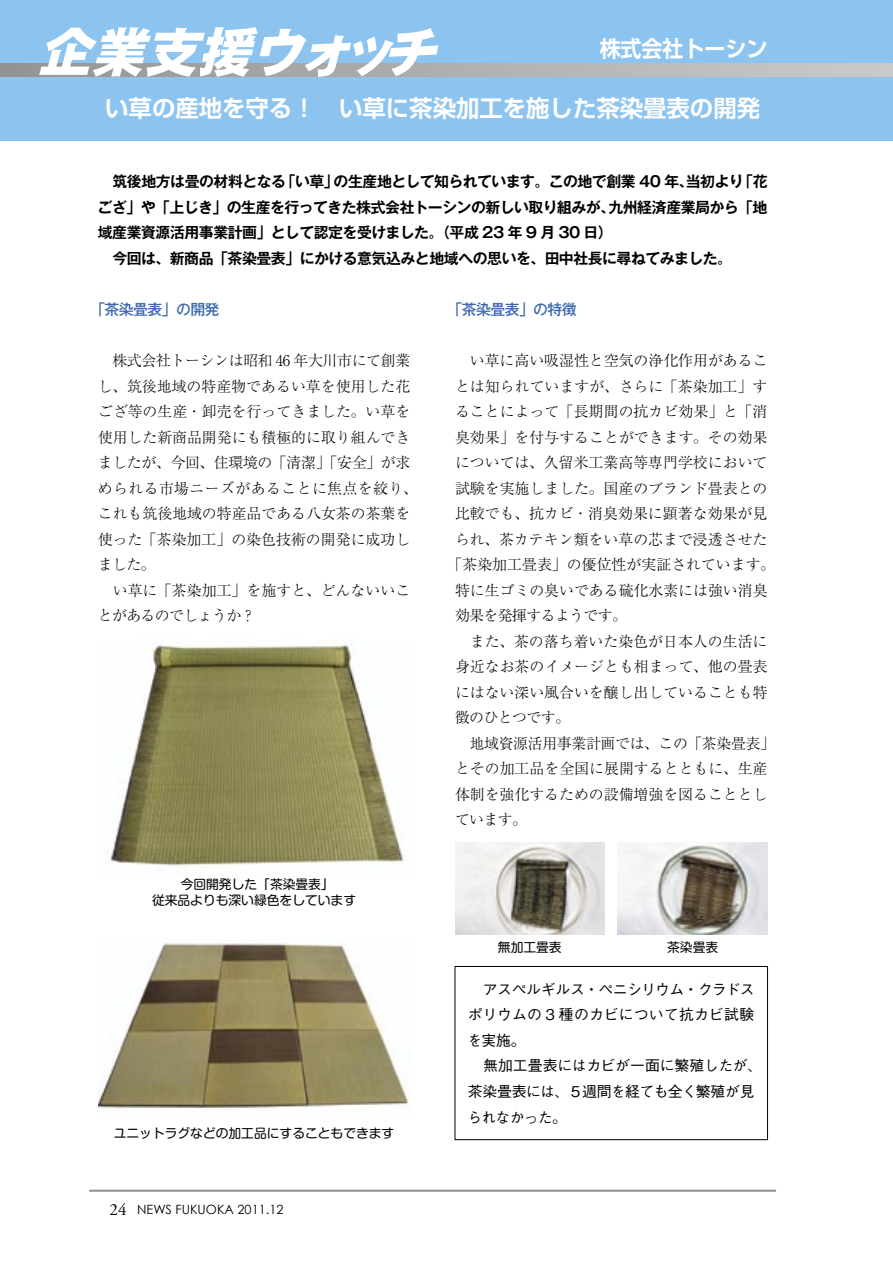
<style>
.page{position:relative;width:893px;height:1263px;background:#fff}
.page>*{position:absolute;margin:0;border:0;box-sizing:border-box;transform-origin:0 0}
.t1{font:italic 53.1px "DF Gothic Std W10";color:#fff}
.t2{font:700 23.4px "Shin Go Pr 5 De";color:#fff}
.t3{font:700 22.35px "Shin Go Pr 5 De";color:#fff;scale:.94 1}
.t4{font:300 14.85px/25.5px "Ryumin Pr 5";color:#000}
.t5{font:700 14.85px/25.5px "Gothic MB101 Pr 5 De";letter-spacing:-.03em;color:#000}
.t6{font:500 14.85px/25.5px "Gothic BBB Pro";letter-spacing:-.02em;color:#000}
.t7{font:300 14.85px "Ryumin Pr 5";letter-spacing:-.02em;color:#000}
.t8{font:300 14.85px "Ryumin Pr 5";letter-spacing:-.04em;color:#000}
.t9{font:500 14.85px "Gothic MB101 Pr 5";letter-spacing:-.04em;color:#3c68ae}
.t10{font:12.75px/15.9px "Shin M Go Pro";color:#000;text-align:center}
.t11{font:12.75px "Century Gothic";color:#000}
.s1{font-family:"Adobe Garamond Pro";font-size:16.95px}
</style>
<div class="page">
<hr style="left:89px;top:1189px;width:687px;height:3px;background:#939393">
<div style="left:0;top:0;width:893px;height:140px;background:#8dc4ef"></div>
<svg style="left:0;top:64px;width:893px;height:13px;background:#aeaeae"></svg>
<img style="left:110px;top:639px;width:294px;height:227px">
<img style="left:98px;top:941px;width:311px;height:168px">
<img style="left:455px;top:842px;width:150px;height:92px">
<img style="left:618px;top:842px;width:149px;height:92px">
<div style="left:455px;top:966px;width:313px;height:174px;border:1px solid #000"></div>
<h1 class="t1" style="left:37px;top:23px;width:414px">企業支援ウォッチ</h1>
<h2 class="t2" style="left:105px;top:89px;width:656px">い草の産地を守る！　い草に茶染加工を施した茶染畳表の開発</h2>
<h3 class="t3" style="left:579px;top:31px;width:202px">　株式会社トーシン</h3>
<p class="t5" style="left:98px;top:168px;width:671px">　筑後地方は畳の材料となる「い草」の生産地として知られています。この地で創業 40 年、当初より「花ござ」や「上じき」の生産を行ってきた株式会社トーシンの新しい取り組みが、九州経済産業局から「地域産業資源活用事業計画」として認定を受けました。（平成 23 年 9 月 30 日）<br>　今回は、新商品「茶染畳表」にかける意気込みと地域への思いを、田中社長に尋ねてみました。</p>
<p class="t9" style="left:90px;top:297px;width:131px">「茶染畳表」の開発</p>
<p class="t4" style="left:98px;top:347px;width:321px">　株式会社トーシンは昭和 46 年大川市にて創業し、筑後地域の特産物であるい草を使用した花ござ等の生産・卸売を行ってきました。い草を使用した新商品開発にも積極的に取り組んできましたが、今回、住環境の「清潔」「安全」が求められる市場ニーズがあることに焦点を絞り、これも筑後地域の特産品である八女茶の茶葉を使った「茶染加工」の染色技術の開発に成功しました。<br>　い草に「茶染加工」を施すと、どんないいことがあるのでしょうか？</p>
<p class="t9" style="left:448px;top:297px;width:131px">「茶染畳表」の特徴</p>
<p class="t4" style="left:455px;top:347px;width:314px">　い草に高い吸湿性と空気の浄化作用があるこ</p>
<p class="t4" style="left:455px;top:372px;width:314px">とは知られていますが、さらに「茶染加工」す</p>
<p class="t4" style="left:455px;top:398px;width:314px">ることによって「長期間の抗カビ効果」と「消</p>
<p class="t4" style="left:455px;top:423px;width:314px">臭効果」を付与することができます。その効果</p>
<p class="t4" style="left:455px;top:449px;width:314px">については、久留米工業高等専門学校において</p>
<p class="t4" style="left:455px;top:474px;width:314px">試験を実施しました。国産のブランド畳表との</p>
<p class="t4" style="left:455px;top:500px;width:314px">比較でも、抗カビ・消臭効果に顕著な効果が見</p>
<p class="t4" style="left:455px;top:525px;width:314px">られ、茶カテキン類をい草の芯まで浸透させた</p>
<p class="t4" style="left:448px;top:551px;width:329px">「茶染加工畳表」の優位性が実証されています。</p>
<p class="t4" style="left:455px;top:576px;width:314px">特に生ゴミの臭いである硫化水素には強い消臭</p>
<p class="t8" style="left:455px;top:604px;width:174px">効果を発揮するようです。</p>
<p class="t4" style="left:455px;top:627px;width:314px">　また、茶の落ち着いた染色が日本人の生活に</p>
<p class="t4" style="left:455px;top:653px;width:314px">身近なお茶のイメージとも相まって、他の畳表</p>
<p class="t4" style="left:455px;top:678px;width:314px">にはない深い風合いを醸し出していることも特</p>
<p class="t8" style="left:455px;top:706px;width:116px">徴のひとつです。</p>
<p class="t7" style="left:455px;top:731px;width:321px">　地域資源活用事業計画では、この「茶染畳表」</p>
<p class="t4" style="left:455px;top:755px;width:314px">とその加工品を全国に展開するとともに、生産</p>
<p class="t4" style="left:455px;top:780px;width:314px">体制を強化するための設備増強を図ることとし</p>
<p class="t4" style="left:455px;top:806px;width:74px">ています。</p>
<p class="t10" style="left:152px;top:875px;width:206px">今回開発した「茶染畳表」<br>従来品よりも深い緑色をしています</p>
<p class="t10" style="left:114px;top:1124px;width:282px">ユニットラグなどの加工品にすることもできます</p>
<p class="t11" style="left:109px;top:1201px;width:176px"><span class="s1">24</span> NEWS FUKUOKA 2011.12</p>
<p class="t10" style="left:498px;top:937px;width:65px">無加工畳表</p>
<p class="t10" style="left:667px;top:937px;width:53px">茶染畳表</p>
<p class="t6" style="left:467px;top:975px;width:297px">　アスペルギルス・ペニシリウム・クラドスポリウムの 3 種のカビについて抗カビ試験を実施。<br>　無加工畳表にはカビが一面に繁殖したが、茶染畳表には、５週間を経ても全く繁殖が見られなかった。</p>
</div>
